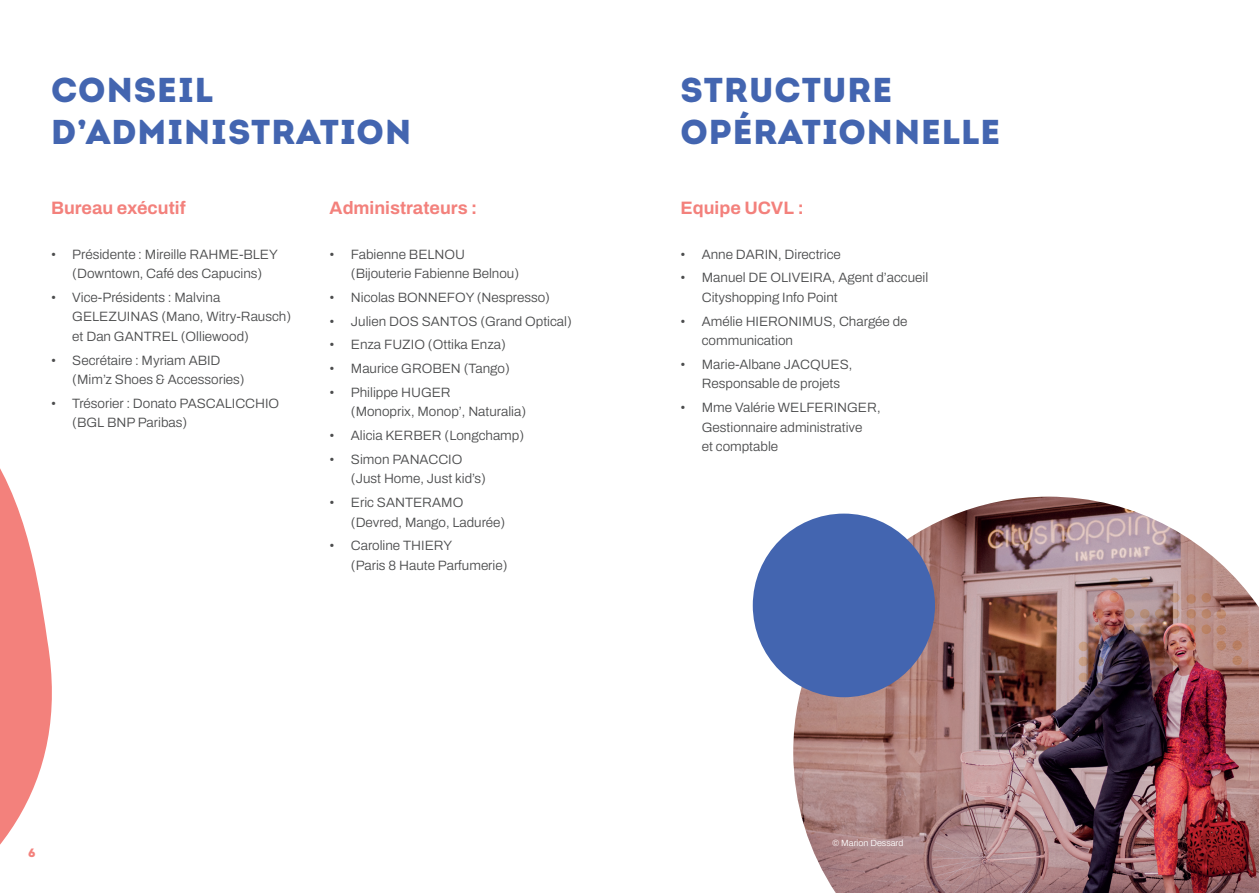
<style>
.page{position:relative;width:1259px;height:893px;background:#fff}
.page>*{position:absolute;margin:0;border:0;box-sizing:border-box;transform-origin:0 0}
.TITRE_Chapitre{font:900 34.5px/41.4px "Intro";letter-spacing:.03em;color:#4365b0}
.Bold_rose{font:700 18px "Archivo";color:#f3817c}
.t1{font:300 13.5px/19.5px "Archivo";color:#4b4c4d}
.t2{font:900 12px "Intro";color:#f3817c}
.Légende_photo{font:300 9px "Archivo";color:#fff}
</style>
<div class="page">
<svg style="left:0;top:468px;width:52px;height:377px;fill:#f3817c"></svg>
<img style="left:793px;top:497px;width:466px;height:396px">
<svg style="left:1078px;top:642px;width:10px;height:9px"></svg>
<svg style="left:1078px;top:673px;width:10px;height:9px"></svg>
<svg style="left:1094px;top:673px;width:10px;height:9px"></svg>
<svg style="left:1109px;top:673px;width:10px;height:9px"></svg>
<svg style="left:1078px;top:657px;width:10px;height:9px"></svg>
<svg style="left:1094px;top:657px;width:10px;height:9px"></svg>
<svg style="left:1109px;top:657px;width:10px;height:9px"></svg>
<svg style="left:1078px;top:688px;width:10px;height:9px"></svg>
<svg style="left:1094px;top:688px;width:10px;height:9px"></svg>
<svg style="left:1094px;top:640px;width:10px;height:10px"></svg>
<svg style="left:1109px;top:640px;width:9px;height:10px"></svg>
<svg style="left:1232px;top:640px;width:10px;height:10px"></svg>
<div style="left:1232px;top:656px;width:10px;height:9px;background:#ba8366;border-radius:50%"></div>
<svg style="left:1094px;top:624px;width:10px;height:10px"></svg>
<svg style="left:1125px;top:624px;width:9px;height:10px"></svg>
<svg style="left:1125px;top:656px;width:9px;height:10px"></svg>
<div style="left:1125px;top:688px;width:9px;height:10px;background:#070008;border-radius:50%"></div>
<svg style="left:1155px;top:624px;width:9px;height:10px"></svg>
<svg style="left:1155px;top:656px;width:9px;height:10px"></svg>
<svg style="left:1186px;top:624px;width:10px;height:10px"></svg>
<svg style="left:1186px;top:656px;width:10px;height:10px"></svg>
<svg style="left:1109px;top:624px;width:10px;height:10px"></svg>
<svg style="left:1140px;top:624px;width:9px;height:10px"></svg>
<svg style="left:1140px;top:656px;width:9px;height:10px"></svg>
<svg style="left:1140px;top:688px;width:9px;height:10px"></svg>
<svg style="left:1170px;top:624px;width:9px;height:10px"></svg>
<svg style="left:1170px;top:656px;width:9px;height:10px"></svg>
<svg style="left:1201px;top:624px;width:10px;height:10px"></svg>
<svg style="left:1109px;top:593px;width:10px;height:10px"></svg>
<svg style="left:1216px;top:625px;width:10px;height:10px"></svg>
<svg style="left:1170px;top:593px;width:9px;height:10px"></svg>
<svg style="left:1201px;top:593px;width:10px;height:10px"></svg>
<svg style="left:1109px;top:609px;width:10px;height:10px"></svg>
<div style="left:1140px;top:609px;width:9px;height:10px;background:#b38c77;border-radius:50%"></div>
<svg style="left:1140px;top:641px;width:9px;height:9px"></svg>
<svg style="left:1140px;top:673px;width:9px;height:9px"></svg>
<svg style="left:1170px;top:609px;width:9px;height:10px"></svg>
<svg style="left:1170px;top:641px;width:9px;height:9px"></svg>
<svg style="left:1201px;top:609px;width:10px;height:10px"></svg>
<svg style="left:1109px;top:578px;width:10px;height:9px"></svg>
<div style="left:1216px;top:641px;width:10px;height:9px;background:#b98265;border-radius:50%"></div>
<svg style="left:1140px;top:578px;width:9px;height:9px"></svg>
<svg style="left:1216px;top:609px;width:10px;height:10px"></svg>
<div style="left:1186px;top:594px;width:10px;height:10px;background:#ba8366;border-radius:50%"></div>
<svg style="left:1094px;top:609px;width:10px;height:9px"></svg>
<div style="left:1125px;top:609px;width:9px;height:9px;background:#b89079;border-radius:50%"></div>
<svg style="left:1125px;top:641px;width:9px;height:9px"></svg>
<svg style="left:1125px;top:673px;width:9px;height:9px"></svg>
<svg style="left:1155px;top:609px;width:9px;height:9px"></svg>
<svg style="left:1155px;top:641px;width:9px;height:9px"></svg>
<div style="left:1186px;top:609px;width:10px;height:9px;background:#b9846a;border-radius:50%"></div>
<svg style="left:1186px;top:641px;width:10px;height:9px"></svg>
<div style="left:753px;top:514px;width:182px;height:183px;background:#4365b0;border-radius:50%"></div>
<p class="TITRE_Chapitre" style="left:51px;top:69px;width:361px">CONSEIL<br>D’ADMINISTRATION</p>
<p class="TITRE_Chapitre" style="left:680px;top:69px;width:321px">STRUCTURE<br>OPÉRATIONNELLE</p>
<p class="Bold_rose" style="left:51px;top:194px;width:136px">Bureau exécutif</p>
<p class="t1" style="left:51px;top:244px;width:228px;text-align:center">• Présidente : Mireille RAHME-BLEY (Downtown, Café des Capucins)</p>
<p class="t1" style="left:72px;top:287px;width:220px;text-indent:-21px">• Vice-Présidents : Malvina<br>GELEZUINAS (Mano, Witry-Rausch) et Dan GANTREL (Olliewood)</p>
<p class="t1" style="left:72px;top:350px;width:174px;text-indent:-21px">• Secrétaire : Myriam ABID (Mim’z Shoes &amp; Accessories)</p>
<p class="t1" style="left:72px;top:393px;width:208px;text-indent:-21px">• Trésorier : Donato PASCALICCHIO (BGL BNP Paribas)</p>
<p class="Bold_rose" style="left:330px;top:194px;width:149px">Administrateurs :</p>
<p class="t1" style="left:351px;top:244px;width:170px;text-indent:-21px">• Fabienne BELNOU (Bijouterie Fabienne Belnou)</p>
<p class="t1" style="left:330px;top:287px;width:222px">• Nicolas BONNEFOY (Nespresso)</p>
<p class="t1" style="left:330px;top:311px;width:244px">• Julien DOS SANTOS (Grand Optical)</p>
<p class="t1" style="left:330px;top:335px;width:178px">• Enza FUZIO (Ottika Enza)</p>
<p class="t1" style="left:330px;top:359px;width:182px">• Maurice GROBEN (Tango)</p>
<p class="t1" style="left:351px;top:382px;width:177px;text-indent:-21px">• Philippe HUGER<br>(Monoprix, Monop’, Naturalia)</p>
<p class="t1" style="left:330px;top:426px;width:196px">• Alicia KERBER (Longchamp)</p>
<p class="t1" style="left:351px;top:449px;width:136px;text-indent:-21px">• Simon PANACCIO (Just Home, Just kid’s)</p>
<p class="t1" style="left:351px;top:493px;width:156px;text-indent:-21px">• Eric SANTERAMO (Devred, Mango, Ladurée)</p>
<p class="t1" style="left:351px;top:536px;width:158px;text-indent:-21px">• Caroline THIERY<br>(Paris 8 Haute Parfumerie)</p>
<p class="Bold_rose" style="left:680px;top:194px;width:125px">Equipe UCVL :</p>
<p class="t1" style="left:680px;top:244px;width:162px">• Anne DARIN, Directrice</p>
<p class="t1" style="left:702px;top:268px;width:228px;text-indent:-21px">• Manuel DE OLIVEIRA, Agent d’accueil<br>Cityshopping Info Point</p>
<p class="t1" style="left:702px;top:311px;width:207px;text-indent:-21px">• Amélie HIERONIMUS, Chargée de communication</p>
<p class="t1" style="left:702px;top:354px;width:152px;text-indent:-21px">• Marie-Albane JACQUES,<br>Responsable de projets</p>
<p class="t1" style="left:702px;top:398px;width:180px;text-indent:-21px">• Mme Valérie WELFERINGER,<br>Gestionnaire administrative<br>et comptable</p>
<p class="t2" style="left:28px;top:845px;width:9px">6</p>
<p class="Légende_photo" style="left:832px;top:836px;width:72px">© Marion Dessard</p>
</div>
